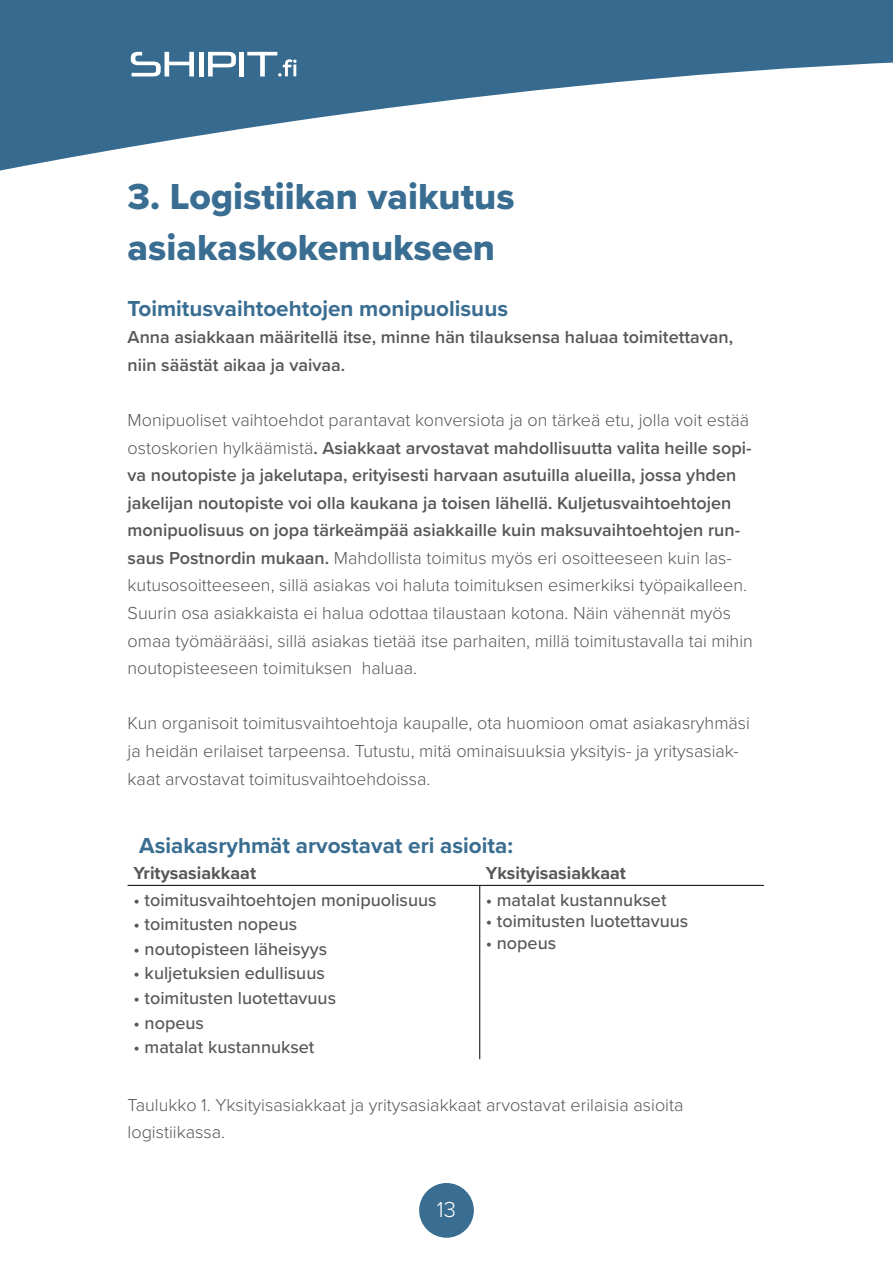
<style>
.page{position:relative;width:893px;height:1263px;background:#fff}
.page>*{position:absolute;margin:0;border:0;box-sizing:border-box;transform-origin:0 0}
.t1{font:37.5px/51px "Proxima Nova Extrabld";color:#396d91}
.t2{font:700 22.5px "Proxima Nova";color:#396d91}
.t3{font:300 22.5px "Proxima Nova";color:#fff}
.t4{font:300 18px/27.6px "Proxima Nova";color:#575756}
.t5{font:500 18px "Proxima Nova";color:#575756}
.t6{font:600 18px/27.6px "Proxima Nova";color:#575756}
.t7{font:700 18px "Proxima Nova";color:#575756}
.s1{font-weight:600}
</style>
<div class="page">
<svg style="left:0;top:0;width:893px;height:171px;fill:#366b8f"></svg>
<div style="left:419px;top:1183px;width:55px;height:55px;background:#396d91;border-radius:50%"></div>
<svg style="left:131px;top:52px;width:63px;height:24px"></svg>
<svg style="left:208px;top:52px;width:28px;height:24px"></svg>
<svg style="left:247px;top:52px;width:50px;height:25px"></svg>
<div style="left:239px;top:52px;width:5px;height:24px;background:#fff"></div>
<hr style="left:199px;top:52px;width:4px;height:24px;background:#fff">
<svg style="left:128px;top:884px;width:636px;height:175px"></svg>
<hr style="left:479px;top:886px;width:1px;height:173px;background:#000">
<hr style="left:128px;top:885px;width:352px;height:1px;background:#000">
<hr style="left:480px;top:885px;width:284px;height:1px;background:#000">
<h1 class="t1" style="left:128px;top:171px;width:389px">3. Logistiikan vaikutus asiakaskokemukseen</h1>
<p class="t2" style="left:128px;top:291px;width:382px">Toimitusvaihtoehtojen monipuolisuus</p>
<p class="t6" style="left:128px;top:323px;width:607px">Anna asiakkaan määritellä itse, minne hän tilauksensa haluaa toimitettavan, niin säästät aikaa ja vaivaa.</p>
<p class="t4" style="left:128px;top:405px;width:627px">Monipuoliset vaihtoehdot parantavat konversiota ja on tärkeä etu, jolla voit estää ostoskorien hylkäämistä<span class="s1">. Asiakkaat arvostavat mahdollisuutta valita heille sopi&shy;va noutopiste ja jakelutapa, erityisesti harvaan asutuilla alueilla, jossa yhden jakelijan noutopiste voi olla kaukana ja toisen lähellä. Kuljetusvaihtoehtojen monipuolisuus on jopa tärkeämpää asiakkaille kuin maksuvaihtoehtojen run&shy;saus Postnordin mukaan.</span> Mahdollista toimitus myös eri osoitteeseen kuin las&shy;kutusosoitteeseen, sillä asiakas voi haluta toimituksen esimerkiksi työpaikalleen.<br>Suurin osa asiakkaista ei halua odottaa tilaustaan kotona. Näin vähennät myös omaa työmäärääsi, sillä asiakas tietää itse parhaiten, millä toimitustavalla tai mihin noutopisteeseen toimituksen haluaa.</p>
<p class="t4" style="left:128px;top:709px;width:624px">Kun organisoit toimitusvaihtoehtoja kaupalle, ota huomioon omat asiakasryhmäsi ja heidän erilaiset tarpeensa. Tutustu, mitä ominaisuuksia yksityis- ja yritysasiak&shy;kaat arvostavat toimitusvaihtoehdoissa.</p>
<p class="t2" style="left:139px;top:829px;width:375px">Asiakasryhmät arvostavat eri asioita:</p>
<p class="t7" style="left:134px;top:860px;width:124px">Yritysasiakkaat</p>
<p class="t7" style="left:486px;top:860px;width:142px">Yksityisasiakkaat</p>
<p class="t5" style="left:134px;top:886px;width:304px">• toimitusvaihtoehtojen monipuolisuus</p>
<p class="t5" style="left:134px;top:911px;width:165px">• toimitusten nopeus</p>
<p class="t5" style="left:134px;top:935px;width:195px">• noutopisteen läheisyys</p>
<p class="t5" style="left:134px;top:960px;width:193px">• kuljetuksien edullisuus</p>
<p class="t5" style="left:134px;top:984px;width:204px">• toimitusten luotettavuus</p>
<p class="t5" style="left:134px;top:1009px;width:72px">• nopeus</p>
<p class="t5" style="left:134px;top:1034px;width:182px">• matalat kustannukset</p>
<p class="t5" style="left:486px;top:886px;width:182px">• matalat kustannukset</p>
<p class="t5" style="left:486px;top:908px;width:204px">• toimitusten luotettavuus</p>
<p class="t5" style="left:486px;top:929px;width:72px">• nopeus</p>
<p class="t4" style="left:128px;top:1090px;width:557px">Taulukko 1. Yksityisasiakkaat ja yritysasiakkaat arvostavat erilaisia asioita logistiikassa.</p>
<p class="t3" style="left:437px;top:1193px;width:21px">13</p>
</div>
